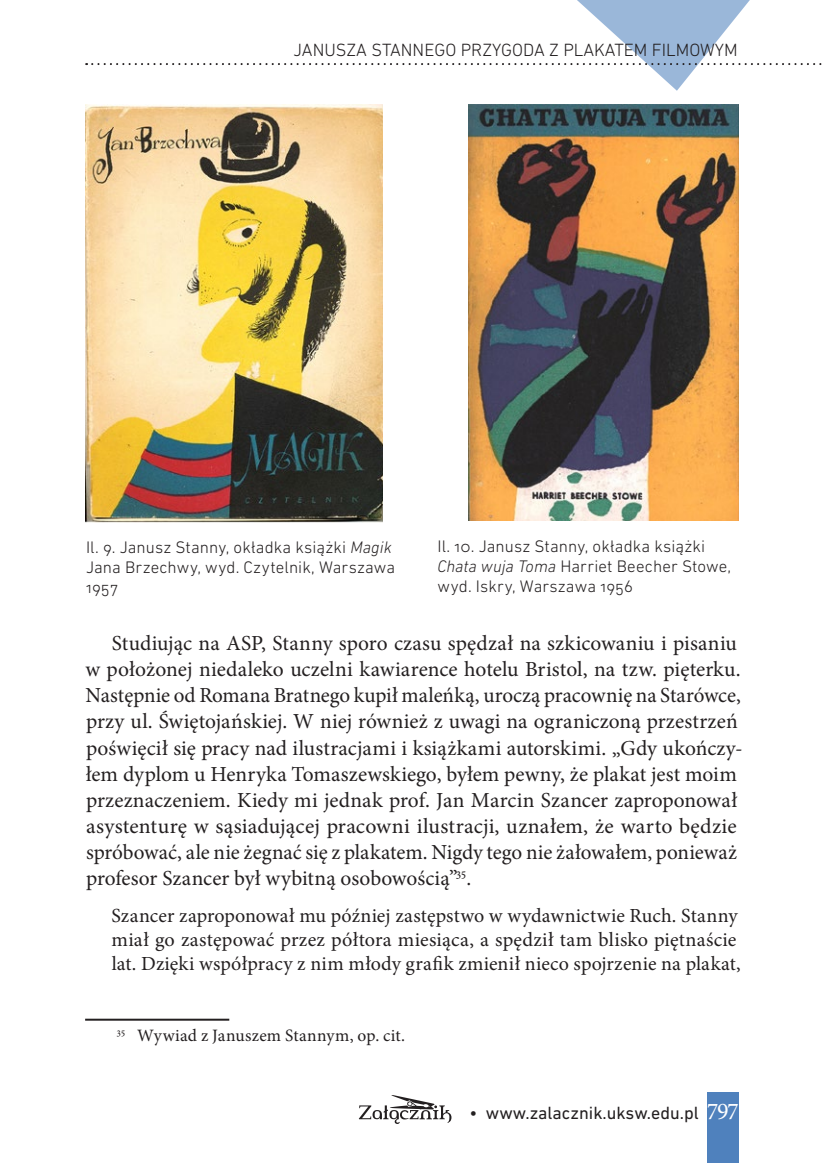
<style>
.page{position:relative;width:823px;height:1163px;background:#fff}
.page>*{position:absolute;margin:0;border:0;box-sizing:border-box;transform-origin:0 0}
.t1{font:24px "Minion Pro";color:#fff}
.t2{font:21.4px/26px "Minion Pro";color:#231f20}
.t3{font:20px/24px "Minion Pro";letter-spacing:.01em;color:#231f20}
.t4{font:300 18px "DIN Next LT Pro";color:#231f20}
.t5{font:18px "DIN Next LT Pro";color:#231f20}
.t6{font:17.4px "Minion Pro";letter-spacing:.01em;color:#231f20}
.t7{font:300 17px/20px "DIN Next LT Pro";letter-spacing:.005em;color:#231f20}
.s1{font-style:italic}
</style>
<div class="page">
<div style="left:707px;top:1092px;width:31px;height:70px;background:#4f81bd"></div>
<svg style="left:86px;top:0;width:736px;height:91px"></svg>
<svg style="left:358px;top:1095px;width:93px;height:28px"></svg>
<hr style="left:85px;top:1018px;width:144px;height:2px;background:#231f20">
<img style="left:85px;top:104px;width:297px;height:418px">
<img style="left:468px;top:104px;width:270px;height:416px">
<p class="t4" style="left:293px;top:39px;width:445px">Janusza Stannego przygoda z plakatem filmowym</p>
<p class="t7" style="left:86px;top:536px;width:310px">I l. 9. Janusz Stanny, okładka książki <span class="s1">Magik<br></span>Jana Brzechwy, wyd. Czytelnik, Warszawa<br>1957</p>
<p class="t7" style="left:437px;top:536px;width:295px">I l. 10. Janusz Stanny, okładka książki<br><span class="s1">Chata wuja Toma</span> Harriet Beecher Stowe, wyd. Iskry, Warszawa 1956</p>
<p class="t2" style="left:85px;top:630px;width:658px;text-indent:26px">Studiując na ASP, Stanny sporo czasu spędzał na szkicowaniu i pisaniu w położonej niedaleko uczelni kawiarence hotelu Bristol, na tzw. pięterku.<br>Następnie od Romana Bratnego kupił maleńką, uroczą pracownię na Starówce, przy ul. Świętojańskiej. W niej również z uwagi na ograniczoną przestrzeń poświęcił się pracy nad ilustracjami i książkami autorskimi. „Gdy ukończy&shy;łem dyplom u Henryka Tomaszewskiego, byłem pewny, że plakat jest moim przeznaczeniem. Kiedy mi jednak prof. Jan Marcin Szancer zaproponował asystenturę w sąsiadującej pracowni ilustracji, uznałem, że warto będzie spróbować, ale nie żegnać się z plakatem. Nigdy tego nie żałowałem, ponieważ profesor Szancer był wybitną osobowością”<sup>35</sup>.</p>
<p class="t3" style="left:111px;top:903px;width:630px">Szancer zaproponował mu później zastępstwo w wydawnictwie Ruch. Stanny miał go zastępować przez półtora miesiąca, a spędził tam blisko piętnaście lat. Dzięki współpracy z nim młody grafik zmienił nieco spojrzenie na plakat,</p>
<p class="t6" style="left:117px;top:1023px;width:289px"><sup>35</sup> Wywiad z Januszem Stannym, op. cit.</p>
<p class="t5" style="left:469px;top:1101px;width:231px">• www.zalacznik.uksw.edu.pl</p>
<p class="t1" style="left:706px;top:1094px;width:33px">797</p>
</div>
